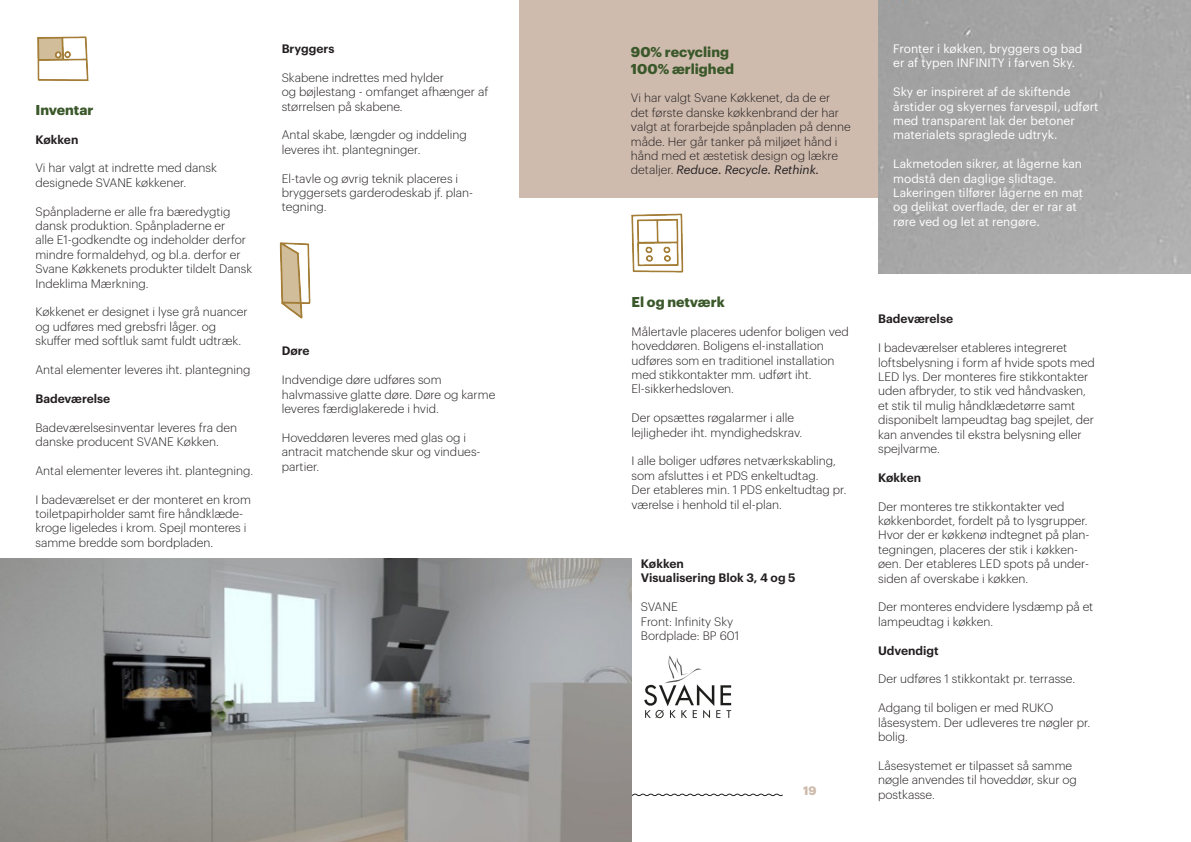
<style>
.page{position:relative;width:1191px;height:842px;background:#fff}
.page>*{position:absolute;margin:0;border:0;box-sizing:border-box;transform-origin:0 0}
.t1{font:700 14px "Graphik";color:#3a582a}
.t2{font:300 12px/14.4px "Graphik";color:#231f20}
.t3{font:12px/14.4px "Graphik";color:#fff}
.t4{font:600 12px "Graphik";color:#231f20}
.t5{font:700 12px "Graphik";color:#cebbad}
.s1{font-weight:100}
.s2{font-weight:400;font-style:italic}
</style>
<div class="page">
<div style="left:519px;top:1px;width:671px;height:197px;background:#cfbbae"></div>
<img style="left:644px;top:655px;width:88px;height:64px">
<img style="left:631px;top:213px;width:53px;height:60px">
<svg style="left:631px;top:793px;width:152px;height:3px"></svg>
<img style="left:37px;top:36px;width:52px;height:45px">
<img style="left:279px;top:242px;width:32px;height:77px">
<img style="left:0;top:558px;width:631px;height:284px">
<div style="left:878px;top:0;width:313px;height:274px;background:#a6a6a6"></div>
<p class="t1" style="left:35px;top:99px;width:59px">Inventar</p>
<p class="t4" style="left:35px;top:130px;width:44px">Køkken</p>
<p class="t2" style="left:35px;top:160px;width:183px">Vi har valgt at indrette med dansk</p>
<p class="t2" style="left:35px;top:174px;width:152px">designede SVANE køkkener.</p>
<p class="t2" style="left:35px;top:203px;width:218px">Spånpladerne er alle fra bæredygtig dansk produktion. Spånpladerne er<br>alle E1-godkendte og indeholder derfor mindre formaldehyd, og bl.a. derfor er Svane Køkkenets produkter tildelt Dansk Indeklima Mærkning.</p>
<p class="t2" style="left:35px;top:304px;width:214px">Køkkenet er designet i lyse grå nuancer og udføres med grebsfri låger. og</p>
<p class="t2" style="left:35px;top:333px;width:207px">skuffer med softluk samt fuldt udtræk.</p>
<p class="t2" style="left:35px;top:361px;width:219px">Antal elementer leveres iht. plantegning<span class="s1">.</span></p>
<p class="t4" style="left:35px;top:389px;width:76px">Badeværelse</p>
<p class="t2" style="left:35px;top:419px;width:203px">Badeværelsesinventar leveres fra den danske producent SVANE Køkken.</p>
<p class="t2" style="left:35px;top:462px;width:219px">Antal elementer leveres iht. plantegning.</p>
<p class="t2" style="left:35px;top:491px;width:217px">I badeværelset er der monteret en krom</p>
<p class="t2" style="left:35px;top:505px;width:209px">toiletpapirholder samt fire håndklæde-</p>
<p class="t2" style="left:35px;top:520px;width:213px">kroge ligeledes i krom. Spejl monteres i samme bredde som bordpladen.</p>
<p class="t4" style="left:282px;top:39px;width:54px">Bryggers</p>
<p class="t2" style="left:282px;top:69px;width:164px">Skabene indrettes med hylder</p>
<p class="t2" style="left:282px;top:84px;width:208px">og bøjlestang - omfanget afhænger af størrelsen på skabene.</p>
<p class="t2" style="left:282px;top:127px;width:187px">Antal skabe, længder og inddeling</p>
<p class="t2" style="left:282px;top:141px;width:140px">leveres iht. plantegninger.</p>
<p class="t2" style="left:282px;top:170px;width:178px">El-tavle og øvrig teknik placeres i</p>
<p class="t2" style="left:282px;top:184px;width:193px">bryggersets garderodeskab jf. plan-</p>
<p class="t2" style="left:282px;top:199px;width:46px">tegning.</p>
<p class="t4" style="left:282px;top:342px;width:29px">Døre</p>
<p class="t2" style="left:282px;top:372px;width:161px">Indvendige døre udføres som</p>
<p class="t2" style="left:282px;top:386px;width:215px">halvmassive glatte døre. Døre og karme leveres færdiglakerede i hvid.</p>
<p class="t2" style="left:282px;top:429px;width:186px">Hoveddøren leveres med glas og i</p>
<p class="t2" style="left:282px;top:444px;width:200px">antracit matchende skur og vindues-</p>
<p class="t2" style="left:282px;top:458px;width:39px">partier.</p>
<p class="t1" style="left:631px;top:41px;width:100px">90% recycling</p>
<p class="t1" style="left:631px;top:58px;width:105px">100% ærlighed</p>
<p class="t2" style="left:631px;top:90px;width:221px">Vi har valgt Svane Køkkenet, da de er det første danske køkkenbrand der har valgt at forarbejde spånpladen på denne måde. Her går tanker på miljøet hånd i hånd med et æstetisk design og lækre detaljer. <span class="s2">Reduce. Recycle. Rethink.</span></p>
<p class="t1" style="left:631px;top:291px;width:95px">El og netværk</p>
<p class="t2" style="left:631px;top:323px;width:219px">Målertavle placeres udenfor boligen ved hoveddøren. Boligens el-installation</p>
<p class="t2" style="left:631px;top:352px;width:205px">udføres som en traditionel installation med stikkontakter mm. udført iht.</p>
<p class="t2" style="left:631px;top:381px;width:104px">El-sikkerhedsloven.</p>
<p class="t2" style="left:631px;top:410px;width:164px">Der opsættes røgalarmer i alle</p>
<p class="t2" style="left:631px;top:424px;width:172px">lejligheder iht. myndighedskrav.</p>
<p class="t2" style="left:631px;top:453px;width:206px">I alle boliger udføres netværkskabling,</p>
<p class="t2" style="left:631px;top:467px;width:188px">som afsluttes i et PDS enkeltudtag.</p>
<p class="t2" style="left:631px;top:482px;width:216px">Der etableres min. 1 PDS enkeltudtag pr.</p>
<p class="t2" style="left:631px;top:496px;width:152px">værelse i henhold til el-plan.</p>
<p class="t4" style="left:641px;top:554px;width:44px">Køkken</p>
<p class="t4" style="left:641px;top:569px;width:156px">Visualisering Blok 3, 4 og 5</p>
<p class="t2" style="left:641px;top:599px;width:94px">SVANE<br>Front: Infinity Sky</p>
<p class="t2" style="left:641px;top:627px;width:100px">Bordplade: BP 601</p>
<p class="t5" style="left:803px;top:781px;width:15px">19</p>
<p class="t3" style="left:893px;top:40px;width:191px">Fronter i køkken, bryggers og bad</p>
<p class="t3" style="left:893px;top:55px;width:184px">er af typen INFINITY i farven Sky.</p>
<p class="t3" style="left:893px;top:84px;width:179px">Sky er inspireret af de skiftende</p>
<p class="t3" style="left:893px;top:98px;width:207px">årstider og skyernes farvespil, udført med transparent lak der betoner</p>
<p class="t3" style="left:893px;top:127px;width:166px">materialets spraglede udtryk.</p>
<p class="t3" style="left:893px;top:156px;width:190px">Lakmetoden sikrer, at lågerne kan modstå den daglige slidtage.</p>
<p class="t3" style="left:893px;top:184px;width:191px">Lakeringen tilfører lågerne en mat</p>
<p class="t3" style="left:893px;top:199px;width:185px">og delikat overflade, der er rar at røre ved og let at rengøre.</p>
<p class="t4" style="left:878px;top:310px;width:76px">Badeværelse</p>
<p class="t2" style="left:878px;top:340px;width:218px">I badeværelser etableres integreret loftsbelysning i form af hvide spots med LED lys. Der monteres fire stikkontakter uden afbryder, to stik ved håndvasken, et stik til mulig håndklædetørre samt disponibelt lampeudtag bag spejlet, der kan anvendes til ekstra belysning eller spejlvarme.</p>
<p class="t4" style="left:878px;top:468px;width:44px">Køkken</p>
<p class="t2" style="left:878px;top:498px;width:213px">Der monteres tre stikkontakter ved køkkenbordet, fordelt på to lysgrupper.<br>Hvor der er køkkenø indtegnet på plan-</p>
<p class="t2" style="left:878px;top:541px;width:201px">tegningen, placeres der stik i køkken-</p>
<p class="t2" style="left:878px;top:556px;width:212px">øen. Der etableres LED spots på under&shy;siden af overskabe i køkken.</p>
<p class="t2" style="left:878px;top:599px;width:217px">Der monteres endvidere lysdæmp på et</p>
<p class="t2" style="left:878px;top:613px;width:117px">lampeudtag i køkken.</p>
<p class="t4" style="left:878px;top:641px;width:62px">Udvendigt</p>
<p class="t2" style="left:878px;top:671px;width:198px">Der udføres 1 stikkontakt pr. terrasse.</p>
<p class="t2" style="left:878px;top:700px;width:177px">Adgang til boligen er med RUKO</p>
<p class="t2" style="left:878px;top:714px;width:214px">låsesystem. Der udleveres tre nøgler pr.</p>
<p class="t2" style="left:878px;top:728px;width:31px">bolig.</p>
<p class="t2" style="left:878px;top:757px;width:200px">Låsesystemet er tilpasset så samme nøgle anvendes til hoveddør, skur og postkasse.</p>
</div>
